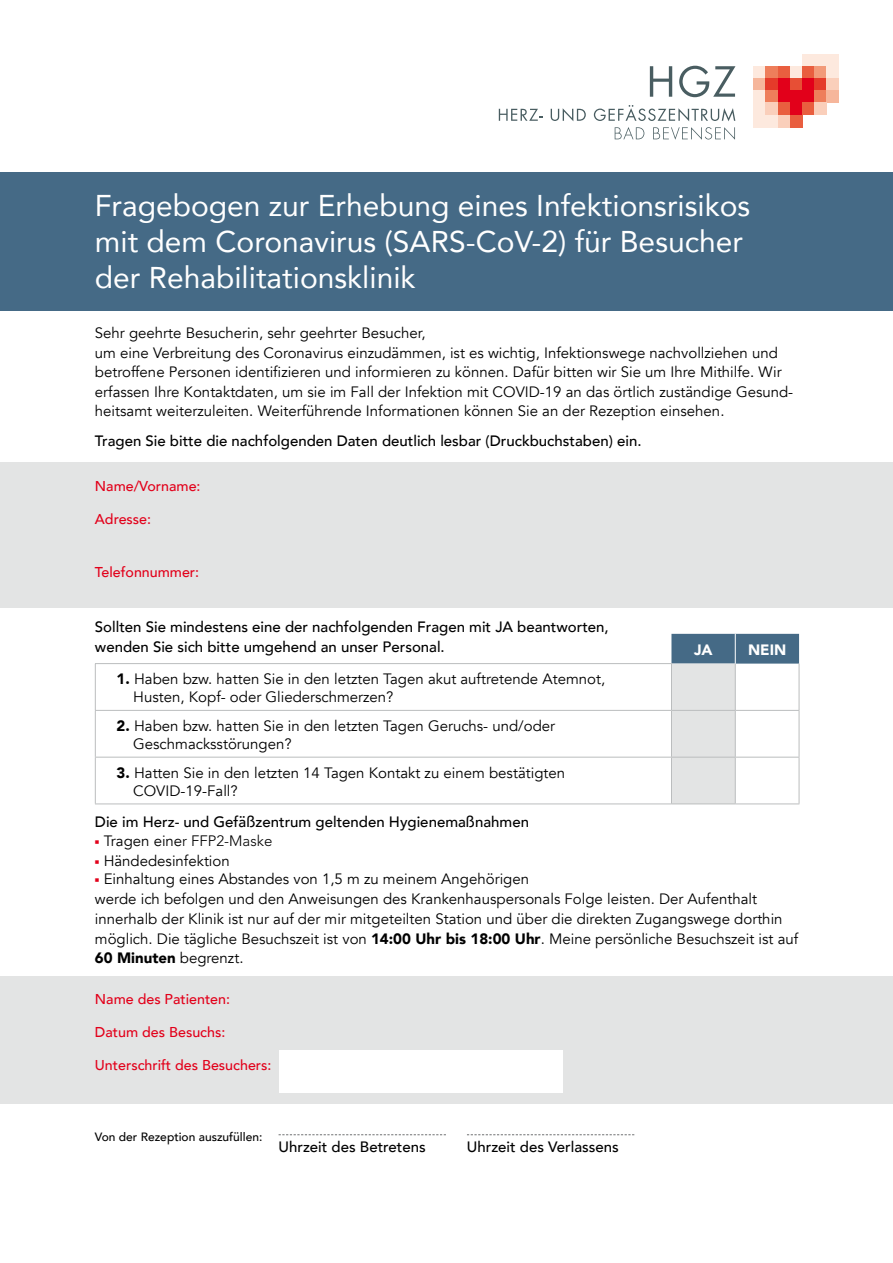
<style>
.page{position:relative;width:893px;height:1263px;background:#fff}
.page>*{position:absolute;margin:0;border:0;box-sizing:border-box;transform-origin:0 0}
.t1{font:30px/36px "Avenir";color:#fff}
.t2{font:15px/20px "Avenir";color:#000}
.t3{font:500 15px/19.5px "Avenir";color:#000}
.t4{font:300 15px "Avenir LT Std";color:#000}
.t5{font:900 15px "Avenir";color:#fff}
.t6{font:500 14.25px "Avenir";color:#e2001a}
.t7{font:500 12px "Avenir";color:#000}
.s1{font-weight:900}
.s2{font-family:"Source Sans Pro";font-weight:400;color:#e2001a}
.s3{font-family:"Avenir";font-weight:400}
.s4{font-family:"Source Sans Pro";color:#e2001a}
</style>
<div class="page">
<div style="left:0;top:173px;width:893px;height:138px;background:#456a86"></div>
<div style="left:802px;top:54px;width:13px;height:12px;background:#fde9de"></div>
<div style="left:815px;top:54px;width:12px;height:12px;background:#fde9de"></div>
<div style="left:827px;top:54px;width:12px;height:12px;background:#fde9de"></div>
<div style="left:754px;top:66px;width:12px;height:12px;background:#fde9de"></div>
<div style="left:766px;top:66px;width:12px;height:12px;background:#ee7e5b"></div>
<div style="left:778px;top:66px;width:12px;height:12px;background:#e95e3f"></div>
<div style="left:790px;top:66px;width:12px;height:12px;background:#fde9de"></div>
<div style="left:802px;top:66px;width:13px;height:12px;background:#e95e3f"></div>
<div style="left:815px;top:66px;width:12px;height:12px;background:#f29a79"></div>
<div style="left:827px;top:66px;width:12px;height:12px;background:#fde9de"></div>
<div style="left:754px;top:78px;width:12px;height:13px;background:#f6b69b"></div>
<div style="left:766px;top:78px;width:12px;height:13px;background:#e53b2a"></div>
<div style="left:778px;top:78px;width:12px;height:13px;background:#e2001a"></div>
<div style="left:790px;top:78px;width:12px;height:13px;background:#e74f35"></div>
<div style="left:802px;top:78px;width:13px;height:13px;background:#e2001a"></div>
<div style="left:815px;top:78px;width:12px;height:13px;background:#e53b2a"></div>
<div style="left:827px;top:78px;width:12px;height:13px;background:#facfbb"></div>
<div style="left:754px;top:91px;width:12px;height:12px;background:#fde9de"></div>
<div style="left:766px;top:91px;width:12px;height:12px;background:#ee7e5b"></div>
<div style="left:778px;top:91px;width:12px;height:12px;background:#e2001a"></div>
<div style="left:790px;top:91px;width:12px;height:12px;background:#e2001a"></div>
<div style="left:802px;top:91px;width:13px;height:12px;background:#e2001a"></div>
<div style="left:815px;top:91px;width:12px;height:12px;background:#ee7e5b"></div>
<div style="left:827px;top:91px;width:12px;height:12px;background:#f6b69b"></div>
<div style="left:754px;top:103px;width:12px;height:12px;background:#fde9de"></div>
<div style="left:766px;top:103px;width:12px;height:12px;background:#facfbb"></div>
<div style="left:778px;top:103px;width:12px;height:12px;background:#e95e3f"></div>
<div style="left:790px;top:103px;width:12px;height:12px;background:#e2001a"></div>
<div style="left:802px;top:103px;width:13px;height:12px;background:#e95e3f"></div>
<div style="left:815px;top:103px;width:12px;height:12px;background:#facfbb"></div>
<div style="left:754px;top:115px;width:12px;height:12px;background:#fde9de"></div>
<div style="left:766px;top:115px;width:12px;height:12px;background:#fde9de"></div>
<div style="left:778px;top:115px;width:12px;height:12px;background:#facfbb"></div>
<div style="left:790px;top:115px;width:12px;height:12px;background:#e95e3f"></div>
<svg style="left:650px;top:66px;width:22px;height:31px"></svg>
<svg style="left:679px;top:66px;width:56px;height:31px"></svg>
<svg style="left:499px;top:109px;width:44px;height:12px"></svg>
<svg style="left:551px;top:108px;width:35px;height:13px"></svg>
<svg style="left:594px;top:105px;width:141px;height:16px"></svg>
<svg style="left:615px;top:127px;width:29px;height:12px"></svg>
<svg style="left:653px;top:127px;width:82px;height:13px"></svg>
<svg style="left:671px;top:634px;width:128px;height:169px"></svg>
<hr style="left:95px;top:663px;width:577px;height:1px;background:#bbbdbe">
<hr style="left:95px;top:664px;width:1px;height:46px;background:#bbbdbe">
<hr style="left:671px;top:664px;width:1px;height:46px;background:#bbbdbe">
<hr style="left:735px;top:664px;width:1px;height:46px;background:#bbbdbe">
<hr style="left:799px;top:664px;width:1px;height:46px;background:#bbbdbe">
<hr style="left:95px;top:710px;width:576px;height:1px;background:#bbbdbe">
<hr style="left:95px;top:711px;width:1px;height:46px;background:#bbbdbe">
<hr style="left:671px;top:710px;width:64px;height:1px;background:#bbbdbe">
<hr style="left:671px;top:711px;width:1px;height:46px;background:#bbbdbe">
<hr style="left:735px;top:710px;width:64px;height:1px;background:#bbbdbe">
<hr style="left:735px;top:711px;width:1px;height:46px;background:#bbbdbe">
<hr style="left:799px;top:711px;width:1px;height:46px;background:#bbbdbe">
<hr style="left:95px;top:757px;width:576px;height:1px;background:#bbbdbe">
<hr style="left:95px;top:757px;width:1px;height:46px;background:#bbbdbe">
<hr style="left:671px;top:757px;width:64px;height:1px;background:#bbbdbe">
<hr style="left:671px;top:757px;width:1px;height:46px;background:#bbbdbe">
<hr style="left:735px;top:757px;width:64px;height:1px;background:#bbbdbe">
<hr style="left:735px;top:757px;width:1px;height:46px;background:#bbbdbe">
<hr style="left:799px;top:757px;width:1px;height:46px;background:#bbbdbe">
<hr style="left:95px;top:803px;width:576px;height:1px;background:#bbbdbe">
<hr style="left:671px;top:803px;width:64px;height:1px;background:#bbbdbe">
<hr style="left:735px;top:803px;width:64px;height:1px;background:#bbbdbe">
<hr style="left:735px;top:634px;width:1px;height:30px;background:#fff">
<div style="left:0;top:462px;width:893px;height:146px;background:#e3e4e4"></div>
<div style="left:0;top:976px;width:893px;height:128px;background:#e3e4e4"></div>
<div style="left:279px;top:1050px;width:284px;height:43px;background:#fff"></div>
<svg style="left:279px;top:1134px;width:167px;height:1px"></svg>
<svg style="left:467px;top:1134px;width:167px;height:1px"></svg>
<h1 class="t1" style="left:95px;top:187px;width:657px">Fragebogen zur Erhebung eines Infektionsrisikos mit dem Coronavirus (SARS-CoV-2) für Besucher der Rehabilitationsklinik</h1>
<p class="t2" style="left:95px;top:324px;width:700px;line-height:19.5px">Sehr geehrte Besucherin, sehr geehrter Besucher,<br>um eine Verbreitung des Coronavirus einzudämmen, ist es wichtig, Infektionswege nachvollziehen und betroffene Personen identifizieren und informieren zu können. Dafür bitten wir Sie um Ihre Mithilfe. Wir erfassen Ihre Kontaktdaten, um sie im Fall der Infektion mit COVID-19 an das örtlich zuständige Gesund&shy;heitsamt weiterzuleiten. Weiterführende Informationen können Sie an der Rezeption einsehen.</p>
<p class="t3" style="left:95px;top:431px;width:548px">Tragen Sie bitte die nachfolgenden Daten deutlich lesbar (Druckbuchstaben) ein.</p>
<p class="t6" style="left:95px;top:474px;width:107px">Name/Vorname:</p>
<p class="t6" style="left:95px;top:507px;width:58px">Adresse:</p>
<p class="t6" style="left:95px;top:559px;width:106px">Telefonnummer:</p>
<p class="t3" style="left:95px;top:617px;width:515px">Sollten Sie mindestens eine der nachfolgenden Fragen mit JA beantworten, wenden Sie sich bitte umgehend an unser Personal.</p>
<p class="t2" style="left:133px;top:670px;width:473px;line-height:18px;text-indent:-17px"><span class="s1">1.</span> Haben bzw. hatten Sie in den letzten Tagen akut auftretende Atemnot,<br>Husten, Kopf- oder Gliederschmerzen?</p>
<p class="t2" style="left:133px;top:717px;width:423px;line-height:18px;text-indent:-17px"><span class="s1">2.</span> Haben bzw. hatten Sie in den letzten Tagen Geruchs- und/oder<br>Geschmacksstörungen?</p>
<p class="t2" style="left:133px;top:764px;width:433px;line-height:18px;text-indent:-17px"><span class="s1">3.</span> Hatten Sie in den letzten 14 Tagen Kontakt zu einem bestätigten<br>COVID-19-Fall?</p>
<p class="t5" style="left:694px;top:637px;width:20px">JA</p>
<p class="t5" style="left:748px;top:637px;width:40px">NEIN</p>
<p class="t3" style="left:95px;top:811px;width:436px">Die im Herz- und Gefäßzentrum geltenden Hygienemaßnahmen</p>
<p class="t4" style="left:95px;top:832px;width:179px"><span class="s2">▪</span> <span class="s3">Tragen eine</span>r FFP2-Maske</p>
<p class="t2" style="left:95px;top:851px;width:136px"><span class="s4">▪</span> Händedesinfektion</p>
<p class="t2" style="left:95px;top:869px;width:705px"><span class="s4">▪</span> Einhaltung eines Abstandes von 1,5 m zu meinem Angehörigen<br>werde ich befolgen und den Anweisungen des Krankenhauspersonals Folge leisten. Der Aufenthalt innerhalb der Klinik ist nur auf der mir mitgeteilten Station und über die direkten Zugangswege dorthin möglich. Die tägliche Besuchszeit ist von <span class="s1">14:00 Uhr bis 18:00 Uhr</span>. Meine persönliche Besuchszeit ist auf <span class="s1">60 Minuten</span> begrenzt.</p>
<p class="t6" style="left:95px;top:987px;width:137px">Name des Patienten:</p>
<p class="t6" style="left:95px;top:1020px;width:132px">Datum des Besuchs:</p>
<p class="t6" style="left:95px;top:1053px;width:178px">Unterschrift des Besuchers:</p>
<p class="t7" style="left:95px;top:1126px;width:169px">Von der Rezeption auszufüllen:</p>
<p class="t3" style="left:279px;top:1136px;width:149px">Uhrzeit des Betretens</p>
<p class="t3" style="left:467px;top:1136px;width:153px">Uhrzeit des Verlassens</p>
</div>
